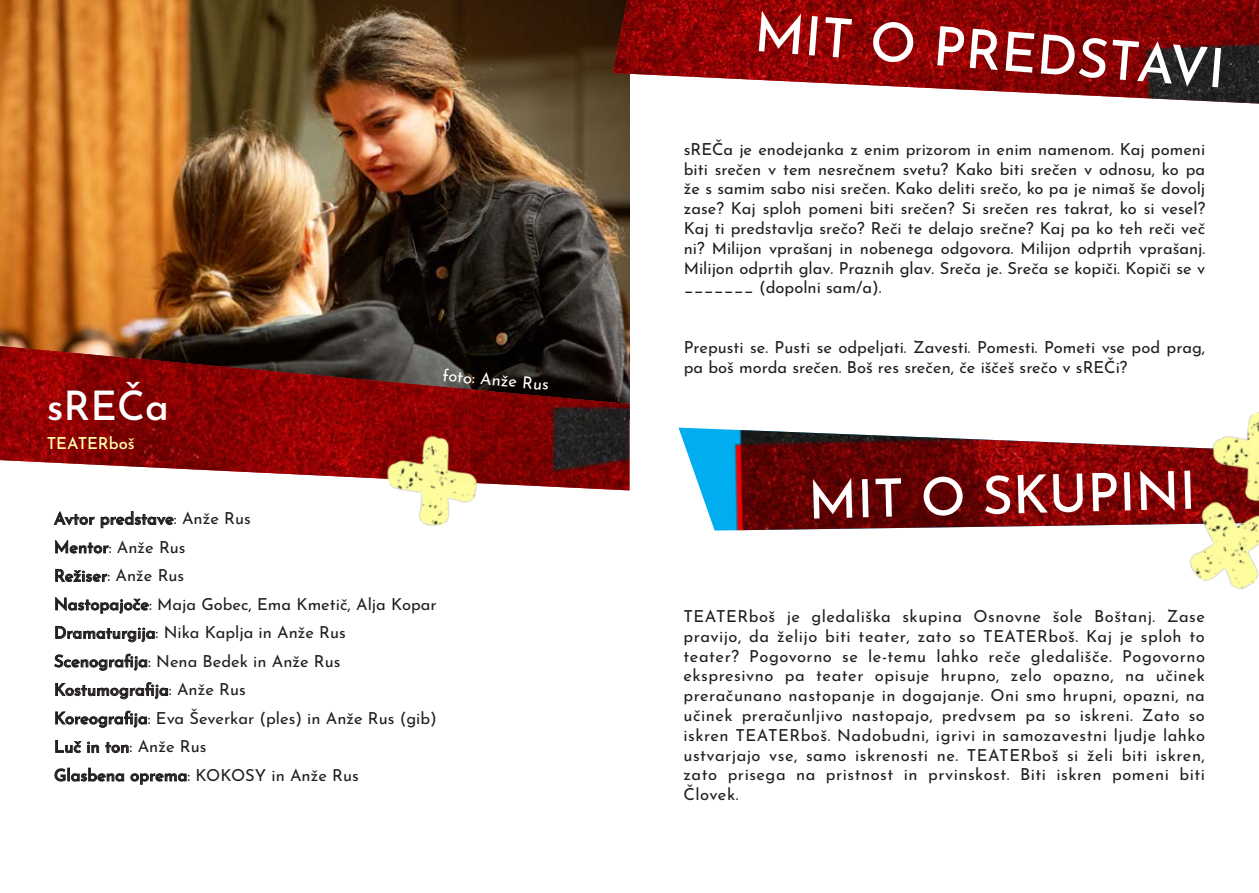
<style>
.page{position:relative;width:1259px;height:893px;background:#fff}
.page>*{position:absolute;margin:0;border:0;box-sizing:border-box;transform-origin:0 0}
.t1{font:500 54px "Josefin Sans";color:#fff}
.t2{font:500 52.5px "Josefin Sans";color:#fff}
.t3{font:500 40.5px "Josefin Sans";color:#fff}
.t4{font:16.5px/19.8px "Josefin Sans";color:#231f20}
.t5{font:16.5px "Josefin Sans";color:#fff}
.t6{font:500 16.5px "Josefin Sans";letter-spacing:-.01em;color:#ffffac}
.s1{font-weight:500}
</style>
<div class="page">
<img style="left:0;top:0;width:629px;height:346px">
<img style="left:0;top:346px;width:629px;height:144px">
<svg style="left:53px;top:511px;width:121px;height:43px"></svg>
<svg style="left:55px;top:568px;width:53px;height:15px"></svg>
<svg style="left:55px;top:597px;width:94px;height:17px"></svg>
<svg style="left:55px;top:625px;width:100px;height:18px"></svg>
<svg style="left:54px;top:653px;width:94px;height:18px"></svg>
<svg style="left:55px;top:682px;width:113px;height:18px"></svg>
<svg style="left:55px;top:710px;width:92px;height:18px"></svg>
<svg style="left:55px;top:740px;width:44px;height:14px"></svg>
<svg style="left:105px;top:742px;width:24px;height:12px"></svg>
<svg style="left:54px;top:767px;width:70px;height:15px"></svg>
<svg style="left:130px;top:773px;width:57px;height:12px"></svg>
<img style="left:360px;top:406px;width:147px;height:120px">
<img style="left:612px;top:0;width:647px;height:104px">
<img style="left:678px;top:428px;width:507px;height:103px">
<img style="left:1152px;top:468px;width:107px;height:122px">
<img style="left:1185px;top:411px;width:74px;height:123px">
<h3 class="t3" style="left:47px;top:372px;width:124px">sREČa</h3>
<p class="t6" style="left:47px;top:429px;width:89px">TEATE Rboš</p>
<p class="t5" style="left:444px;top:361px;width:108px;rotate:5deg">foto: Anže Rus</p>
<p class="t4" style="left:54px;top:502px;width:384px;line-height:28.5px"><span class="s1">Avtor predstave</span>: Anže Rus<br><span class="s1">Mentor</span>: Anže Rus<br><span class="s1">Režiser</span>: Anže Rus<br><span class="s1">Nastopajoče</span>: Maja Gobec, Ema Kmetič, Alja Kopar<br><span class="s1">Dramaturgija</span>: Nika Kaplja in Anže Rus<br><span class="s1">Scenografija</span>: Nena Bedek in Anže Rus<br><span class="s1">Kostumografija</span>: Anže Rus<br><span class="s1">Koreografija</span>: Eva Ševerkar (ples) in Anže Rus (gib)<br><span class="s1">Luč in ton</span>: Anže Rus<br><span class="s1">Glasbena oprema</span>: KOKOSY in Anže Rus</p>
<h1 class="t1" style="left:757px;top:-12px;width:254px;rotate:4deg">MIT O PRED</h1>
<h1 class="t1" style="left:1080px;top:12px;width:149px;rotate:4deg">STAVI</h1>
<p class="t4" style="left:684px;top:137px;width:523px;text-align:justify">sREČa je enodejanka z enim prizorom in enim namenom. Kaj pomeni biti srečen v tem nesrečnem svetu? Kako biti srečen v odnosu, ko pa že s samim sabo nisi srečen. Kako deliti srečo, ko pa je nimaš še dovolj zase? Kaj sploh pomeni biti srečen? Si srečen res takrat, ko si vesel?<br>Kaj ti predstavlja srečo? Reči te delajo srečne? Kaj pa ko teh reči več ni? Milijon vprašanj in nobenega odgovora. Milijon odprtih vprašanj.<br>Milijon odprtih glav. Praznih glav. Sreča je. Sreča se kopiči. Kopiči se v _______ (dopolni sam/a).</p>
<p class="t4" style="left:684px;top:335px;width:523px">Prepusti se. Pusti se odpeljati. Zavesti. Pomesti. Pometi vse pod prag, pa boš morda srečen. Boš res srečen, če iščeš srečo v sREČi?</p>
<h2 class="t2" style="left:806px;top:458px;width:356px;rotate:-2deg">MIT O SKUPINI</h2>
<p class="t4" style="left:683px;top:604px;width:523px;text-align:justify">TEATERboš je gledališka skupina Osnovne šole Boštanj. Zase pravijo, da želijo biti teater, zato so TEATERboš. Kaj je sploh to teater? Pogovorno se le-temu lahko reče gledališče. Pogovorno ekspresivno pa teater opisuje hrupno, zelo opazno, na učinek preračunano nastopanje in dogajanje. Oni smo hrupni, opazni, na učinek preračunljivo nastopajo, predvsem pa so iskreni. Zato so iskren TEATERboš. Nadobudni, igrivi in samozavestni ljudje lahko ustvarjajo vse, samo iskrenosti ne. TEATERboš si želi biti iskren, zato prisega na pristnost in prvinskost. Biti iskren pomeni biti Človek.</p>
</div>
